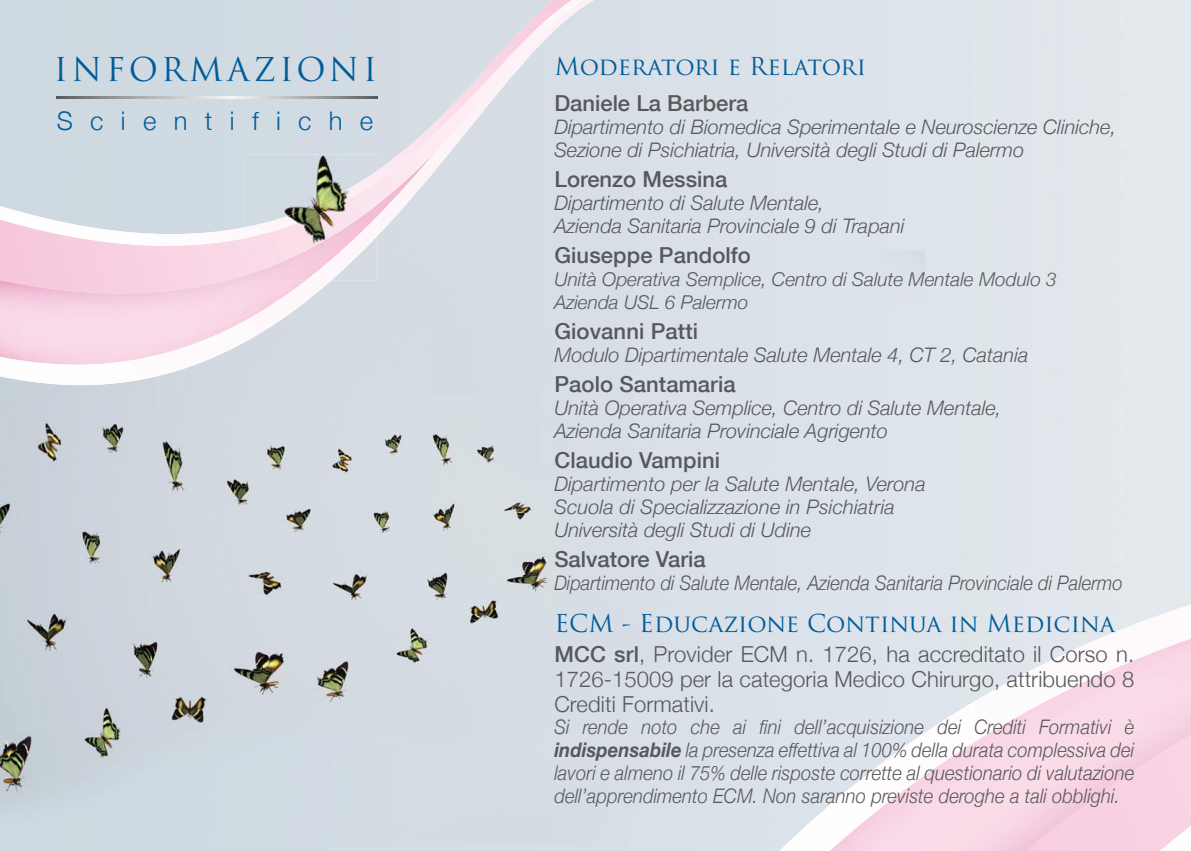
<style>
.page{position:relative;width:1191px;height:851px;background:#fff}
.page>*{position:absolute;margin:0;border:0;box-sizing:border-box;transform-origin:0 0}
.t1{font:32px "Trajan Pro";letter-spacing:.12em;color:#005d9a}
.t2{font:300 25.6px "Helvetica Neue";letter-spacing:.675em;color:#005d9a}
.t3{font:24px "Trajan Pro";letter-spacing:.005em;color:#005d9a}
.t4{font:300 22px/24.8px "Helvetica Neue";letter-spacing:.005em;color:#58585a;text-align:justify}
.t5{font:500 22px "Helvetica Neue";letter-spacing:.005em;color:#58585a}
.t6{font:italic 300 20px/22.8px "Helvetica Neue";color:#58585a}
.t7{font:italic 300 20px/22.8px "Helvetica Neue";color:#58585a;text-align:justify;scale:.92 1}
.t8{font:italic 300 19px/22.8px "Helvetica Neue";color:#58585a}
.s1{font-weight:500}
.s2{font-weight:700}
</style>
<div class="page">
<img style="left:0;top:0;width:1191px;height:850px">
<svg style="left:0;top:0;width:594px;height:385px;background:#e2dde6"></svg>
<svg style="left:0;top:0;width:583px;height:293px;background:#e6d6e3"></svg>
<svg style="left:0;top:0;width:571px;height:246px;background:#d6dce4"></svg>
<svg style="left:57px;top:96px;width:320px;height:2px"></svg>
<svg style="left:779px;top:604px;width:412px;height:246px"></svg>
<svg style="left:1025px;top:733px;width:166px;height:117px;background:#f7d3e3"></svg>
<img style="left:244px;top:154px;width:132px;height:17px">
<img style="left:244px;top:276px;width:62px;height:4px">
<img style="left:306px;top:276px;width:70px;height:4px">
<img style="left:244px;top:238px;width:132px;height:38px">
<img style="left:244px;top:171px;width:132px;height:67px">
<h1 class="t1" style="left:54px;top:49px;width:325px">INFORMAZIONI</h1>
<p class="t2" style="left:57px;top:105px;width:318px">Scientifiche</p>
<p class="t3" style="left:554px;top:51px;width:313px">Moderatori e Relatori</p>
<p class="t5" style="left:554px;top:90px;width:196px">Daniele La Barbera</p>
<p class="t6" style="left:554px;top:115px;width:563px">Dipartimento di Biomedica Sperimentale e Neuroscienze Cliniche,<br>Sezione di Psichiatria, Università degli Studi di Palermo</p>
<p class="t5" style="left:554px;top:166px;width:174px">Lorenzo Messina</p>
<p class="t6" style="left:554px;top:191px;width:352px">Dipartimento di Salute Mentale,<br>Azienda Sanitaria Provinciale 9 di Trapani</p>
<p class="t5" style="left:554px;top:242px;width:198px">Giuseppe Pandolfo</p>
<p class="t8" style="left:554px;top:267px;width:504px">Unità Operativa Semplice, Centro di Salute Mentale Modulo 3<br>Azienda USL 6 Palermo</p>
<p class="t5" style="left:554px;top:318px;width:145px">Giovanni Patti</p>
<p class="t6" style="left:554px;top:343px;width:475px">Modulo Dipartimentale Salute Mentale 4, CT 2, Catania</p>
<p class="t5" style="left:554px;top:371px;width:183px">Paolo Santamaria</p>
<p class="t6" style="left:554px;top:396px;width:448px">Unità Operativa Semplice, Centro di Salute Mentale,<br>Azienda Sanitaria Provinciale Agrigento</p>
<p class="t5" style="left:554px;top:447px;width:167px">Claudio Vampini</p>
<p class="t6" style="left:554px;top:472px;width:373px">Dipartimento per la Salute Mentale, Verona<br>Scuola di Specializzazione in Psichiatria<br>Università degli Studi di Udine</p>
<p class="t5" style="left:554px;top:546px;width:153px">Salvatore Varia</p>
<p class="t7" style="left:554px;top:571px;width:619px">Dipartimento di Salute Mentale, Azienda Sanitaria Provinciale di Palermo</p>
<p class="t3" style="left:554px;top:607px;width:562px">ECM - Educazione Continua in Medicina</p>
<p class="t4" style="left:554px;top:641px;width:581px"><span class="s1">MCC srl</span>, Provider ECM n. 1726, ha accreditato il Corso n.<br>1726-15009 per la categoria Medico Chirurgo, attribuendo 8<br>Crediti Formativi.</p>
<p class="t7" style="left:554px;top:715px;width:632px">Si rende noto che ai fini dell’acquisizione dei Crediti Formativi è <span class="s2">indispensabile</span> la presenza effettiva al 100% della durata complessiva dei lavori e almeno il 75% delle risposte corrette al questionario di valutazione dell’apprendimento ECM. Non saranno previste deroghe a tali obblighi.</p>
</div>
